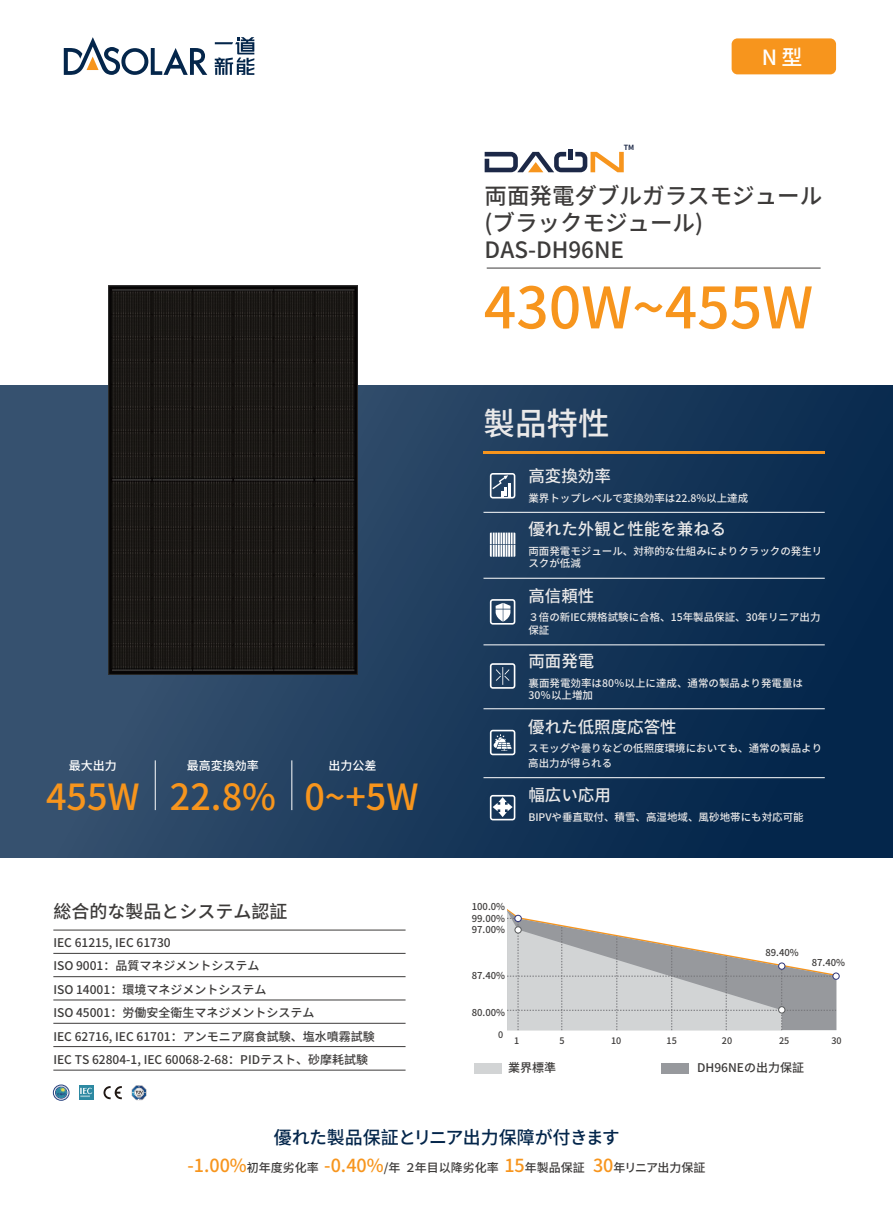
<style>
.page{position:relative;width:893px;height:1212px;background:#fff}
.page>*{position:absolute;margin:0;border:0;box-sizing:border-box;transform-origin:0 0}
.t1{font:500 57px "Source Han Sans CN";color:#f7951d}
.t2{font:500 36px "Source Han Sans CN";color:#f7951d}
.t3{font:500 31.5px "Source Han Sans CN";color:#eae9e9}
.t4{font:500 22.5px/27px "Source Han Sans CN";color:#3d3b3a}
.t5{font:500 21px "Source Han Sans CN";color:#fff}
.t6{font:500 18px "Source Han Sans CN";letter-spacing:-.02em;color:#04264b}
.t7{font:500 18px "Source Han Sans CN";color:#3d3b3a}
.t8{font:500 16.5px "Source Han Sans CN";color:#eae9e9}
.t9{font:500 12px/23.4px "Source Han Sans CN";color:#3d3b3a}
.t10{font:500 12px "Source Han Sans CN";color:#fff}
.t11{font:500 10.5px/12.6px "Source Han Sans CN";color:#eae9e9}
.t12{font:500 9.45px "Source Han Sans CN";color:#3d3b3a}
.t13{font:500 9px "Source Han Sans CN";color:#3d3b3a}
.t14{font:700 7.2px "Source Han Sans CN";color:#1c2847}
.s1{font-size:18px;color:#f7951d}
</style>
<div class="page">
<div style="left:0;top:385px;width:893px;height:473px;background:linear-gradient(to right,#395471,#04264b)"></div>
<hr style="left:487px;top:268px;width:334px;height:1px;background:#3d3b3a">
<hr style="left:155px;top:760px;width:1px;height:50px;background:#fff">
<hr style="left:292px;top:760px;width:1px;height:50px;background:#fff">
<hr style="left:483px;top:708px;width:342px;height:1px;background:#fff">
<hr style="left:483px;top:645px;width:342px;height:1px;background:#fff">
<hr style="left:483px;top:777px;width:342px;height:1px;background:#fff">
<hr style="left:483px;top:578px;width:342px;height:1px;background:#fff">
<hr style="left:483px;top:512px;width:342px;height:1px;background:#fff">
<hr style="left:483px;top:451px;width:342px;height:3px;background:#f7951d">
<svg style="left:490px;top:473px;width:25px;height:25px"></svg>
<svg style="left:490px;top:533px;width:25px;height:24px"></svg>
<svg style="left:490px;top:599px;width:25px;height:26px"></svg>
<svg style="left:490px;top:663px;width:25px;height:26px"></svg>
<svg style="left:490px;top:795px;width:25px;height:25px"></svg>
<svg style="left:507px;top:909px;width:332px;height:121px"></svg>
<div style="left:475px;top:1063px;width:27px;height:10px;background:#d2d4d5"></div>
<div style="left:661px;top:1063px;width:27px;height:10px;background:#97999d"></div>
<div style="left:568px;top:150px;width:5px;height:10px;background:#1c2847"></div>
<svg style="left:485px;top:152px;width:139px;height:20px"></svg>
<svg style="left:490px;top:730px;width:25px;height:25px"></svg>
<hr style="left:53px;top:953px;width:353px;height:1px;background:#3d3b3a">
<hr style="left:53px;top:930px;width:353px;height:1px;background:#3d3b3a">
<hr style="left:53px;top:976px;width:353px;height:1px;background:#3d3b3a">
<hr style="left:53px;top:1000px;width:353px;height:1px;background:#3d3b3a">
<hr style="left:53px;top:1046px;width:353px;height:1px;background:#3d3b3a">
<hr style="left:53px;top:1023px;width:353px;height:1px;background:#3d3b3a">
<hr style="left:53px;top:1070px;width:353px;height:1px;background:#3d3b3a">
<svg style="left:64px;top:37px;width:143px;height:38px"></svg>
<svg style="left:215px;top:37px;width:39px;height:38px"></svg>
<div style="left:732px;top:38px;width:104px;height:36px;background:#f7951d;border-radius:6px"></div>
<svg style="left:103px;top:1086px;width:19px;height:13px"></svg>
<div style="left:53px;top:1085px;width:16px;height:15px;border:1px solid #27407d;border-radius:50%"></div>
<svg style="left:55px;top:1086px;width:13px;height:14px"></svg>
<div style="left:79px;top:1085px;width:15px;height:15px;background:#2d89a2"></div>
<svg style="left:80px;top:1087px;width:12px;height:10px"></svg>
<svg style="left:132px;top:1085px;width:14px;height:16px"></svg>
<img style="left:109px;top:285px;width:249px;height:389px">
<p class="t14" style="left:624px;top:143px;width:12px">TM</p>
<h3 class="t5" style="left:762px;top:45px;width:42px">N型</h3>
<h3 class="t4" style="left:485px;top:183px;width:339px">両面発電ダブルガラスモジュール(ブラックモジュール)</h3>
<h3 class="t4" style="left:485px;top:237px;width:141px">DAS-DH96NE</h3>
<h1 class="t1" style="left:484px;top:275px;width:331px">430W~455W</h1>
<h3 class="t3" style="left:483px;top:406px;width:127px">製品特性</h3>
<h3 class="t8" style="left:528px;top:467px;width:84px">高変換効率</h3>
<p class="t11" style="left:528px;top:492px;width:221px">業界トップレベルで変換効率は22.8%以上達成</p>
<h3 class="t8" style="left:528px;top:520px;width:199px">優れた外観と性能を兼ねる</h3>
<p class="t11" style="left:528px;top:545px;width:295px">両面発電モジュール、対称的な仕組みによりクラックの発生リスクが低減</p>
<p class="t10" style="left:69px;top:759px;width:50px">最大出力</p>
<h2 class="t2" style="left:46px;top:777px;width:95px">455W</h2>
<p class="t10" style="left:187px;top:759px;width:73px">最高変換効率</p>
<h2 class="t2" style="left:170px;top:777px;width:108px">22.8%</h2>
<p class="t10" style="left:329px;top:759px;width:49px">出力公差</p>
<h2 class="t2" style="left:304px;top:777px;width:116px">0~+5W</h2>
<h3 class="t7" style="left:53px;top:901px;width:235px">総合的な製品とシステム認証</h3>
<p class="t9" style="left:53px;top:931px;width:323px">IEC 61215, IEC 61730<br>ISO 9001：品質マネジメントシステム<br>ISO 14001：環境マネジメントシステム<br>ISO 45001：労働安全衛生マネジメントシステム<br>IEC 62716, IEC 61701：アンモニア腐食試験、塩水噴霧試験<br>IEC TS 62804-1, IEC 60068-2-68：PIDテスト、砂摩耗試験</p>
<h3 class="t8" style="left:528px;top:587px;width:67px">高信頼性</h3>
<p class="t11" style="left:528px;top:611px;width:294px">３倍の新IEC規格試験に合格、15年製品保証、30年リニア出力保証</p>
<h3 class="t8" style="left:528px;top:652px;width:67px">両面発電</h3>
<p class="t11" style="left:529px;top:677px;width:276px">裏面発電効率は80％以上に達成、通常の製品より発電量は<br>30％以上増加</p>
<h3 class="t8" style="left:528px;top:717px;width:150px">優れた低照度応答性</h3>
<p class="t11" style="left:528px;top:740px;width:296px;line-height:15px">スモッグや曇りなどの低照度環境においても、通常の製品より高出力が得られる</p>
<h3 class="t8" style="left:528px;top:785px;width:84px">幅広い応用</h3>
<p class="t11" style="left:528px;top:811px;width:277px">BIPVや垂直取付、積雪、高湿地域、風砂地帯にも対応可能</p>
<p class="t12" style="left:472px;top:901px;width:35px">100.0%</p>
<p class="t12" style="left:472px;top:913px;width:35px">99.00%</p>
<p class="t12" style="left:472px;top:924px;width:35px">97.00%</p>
<p class="t12" style="left:472px;top:970px;width:35px">87.40%</p>
<p class="t12" style="left:472px;top:1007px;width:35px">80.00%</p>
<p class="t12" style="left:765px;top:947px;width:35px">89.40%</p>
<p class="t12" style="left:812px;top:957px;width:35px">87.40%</p>
<p class="t13" style="left:498px;top:1030px;width:7px">0</p>
<p class="t13" style="left:514px;top:1035px;width:7px">1</p>
<p class="t13" style="left:560px;top:1035px;width:7px">5</p>
<p class="t13" style="left:611px;top:1035px;width:12px">10</p>
<p class="t13" style="left:667px;top:1035px;width:12px">15</p>
<p class="t13" style="left:722px;top:1035px;width:12px">20</p>
<p class="t13" style="left:779px;top:1035px;width:12px">25</p>
<p class="t13" style="left:831px;top:1035px;width:12px">30</p>
<p class="t9" style="left:508px;top:1056px;width:49px">業界標準</p>
<p class="t9" style="left:697px;top:1056px;width:108px">DH96NEの出力保証</p>
<h3 class="t6" style="left:274px;top:1127px;width:348px">優れた製品保証とリニア出力保障が付きます</h3>
<p class="t9" style="left:187px;top:1156px;width:520px"><span class="s1">-1.00%</span>初年度劣化率 <span class="s1">-0.40%</span>/年 ２年目以降劣化率 <span class="s1">15</span>年製品保証 <span class="s1">30</span>年リニア出力保証</p>
</div>
